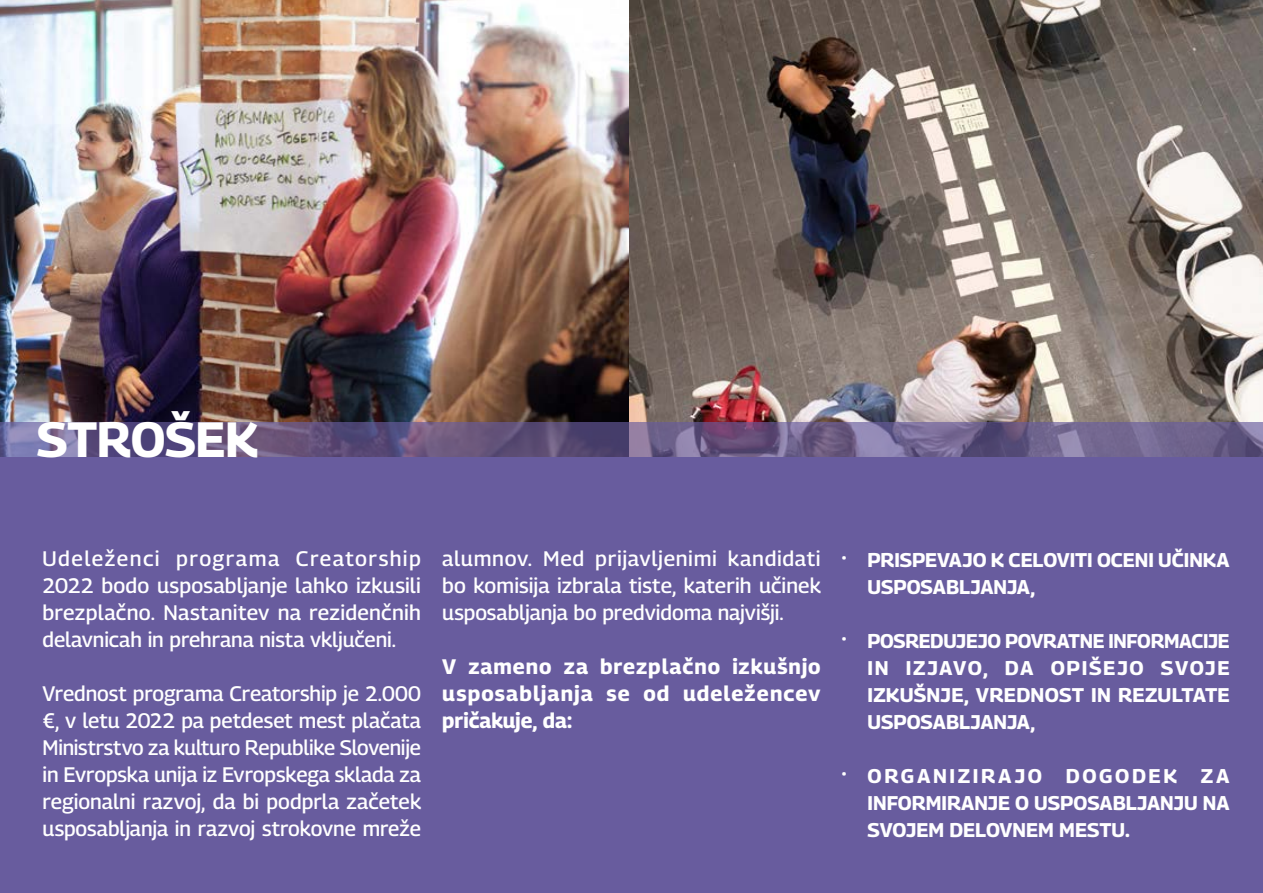
<style>
.page{position:relative;width:1263px;height:893px;background:#fff}
.page>*{position:absolute;margin:0;border:0;box-sizing:border-box;transform-origin:0 0}
.t1{font:700 49.5px "Georama";letter-spacing:-.01em;color:#fff}
.Creatorship_BODY_TEX{font:500 21px/27px "Georama";color:#fff;text-align:justify}
.Creatorship_BODY_TEX-2{font:700 21px/27px "Georama";letter-spacing:.05em;color:#fff;text-align:justify}
.Creatorship_BODY_TEX-3{font:700 19.8px/27px "Georama";color:#fff;text-align:justify}
</style>
<div class="page">
<img style="left:0;top:0;width:629px;height:422px">
<img style="left:629px;top:0;width:634px;height:422px">
<div style="left:0;top:457px;width:1263px;height:436px;background:#685c9e"></div>
<svg style="left:0;top:422px;width:1263px;height:35px;background:#6a5b86"></svg>
<p class="t1" style="left:37px;top:404px;width:223px">STROŠEK</p>
<p class="Creatorship_BODY_TEX" style="left:43px;top:545px;width:380px">Udeleženci programa Creatorship 2022 bodo usposabljanje lahko izkusili brezplačno. Nastanitev na rezidenčnih delavnicah in prehrana nista vključeni.</p>
<p class="Creatorship_BODY_TEX" style="left:43px;top:680px;width:380px">Vrednost programa Creatorship je 2.000 €, v letu 2022 pa petdeset mest plačata Ministrstvo za kulturo Republike Slovenije in Evropska unija iz Evropskega sklada za regionalni razvoj, da bi podprla začetek usposabljanja in razvoj strokovne mreže</p>
<p class="Creatorship_BODY_TEX" style="left:442px;top:545px;width:380px">alumnov. Med prijavljenimi kandidati bo komisija izbrala tiste, katerih učinek usposabljanja bo predvidoma najvišji.</p>
<p class="Creatorship_BODY_TEX-2" style="left:442px;top:653px;width:380px">V zameno za brezplačno izkušnjo usposabljanja se od udeležencev pričakuje, da:</p>
<p class="Creatorship_BODY_TEX-3" style="left:842px;top:544px;width:6px">·</p>
<p class="Creatorship_BODY_TEX-3" style="left:842px;top:625px;width:6px">·</p>
<p class="Creatorship_BODY_TEX-3" style="left:842px;top:760px;width:6px">·</p>
<p class="Creatorship_BODY_TEX-3" style="left:867px;top:546px;width:364px">PRISPEVAJO K CELOVITI OCENI UČINKA<br>USPOSABLJANJA,</p>
<p class="Creatorship_BODY_TEX-3" style="left:867px;top:627px;width:364px">POSREDUJEJO POVRATNE INFORMACIJE IN IZJAVO, DA OPIŠEJO SVOJE IZKUŠNJE, VREDNOST IN REZULTATE USPOSABLJANJA,</p>
<p class="Creatorship_BODY_TEX-3" style="left:867px;top:762px;width:364px">ORGANIZIRAJO DOGODEK ZA INFORMIRANJE O USPOSABLJANJU NA SVOJEM DELOVNEM MESTU.</p>
</div>
